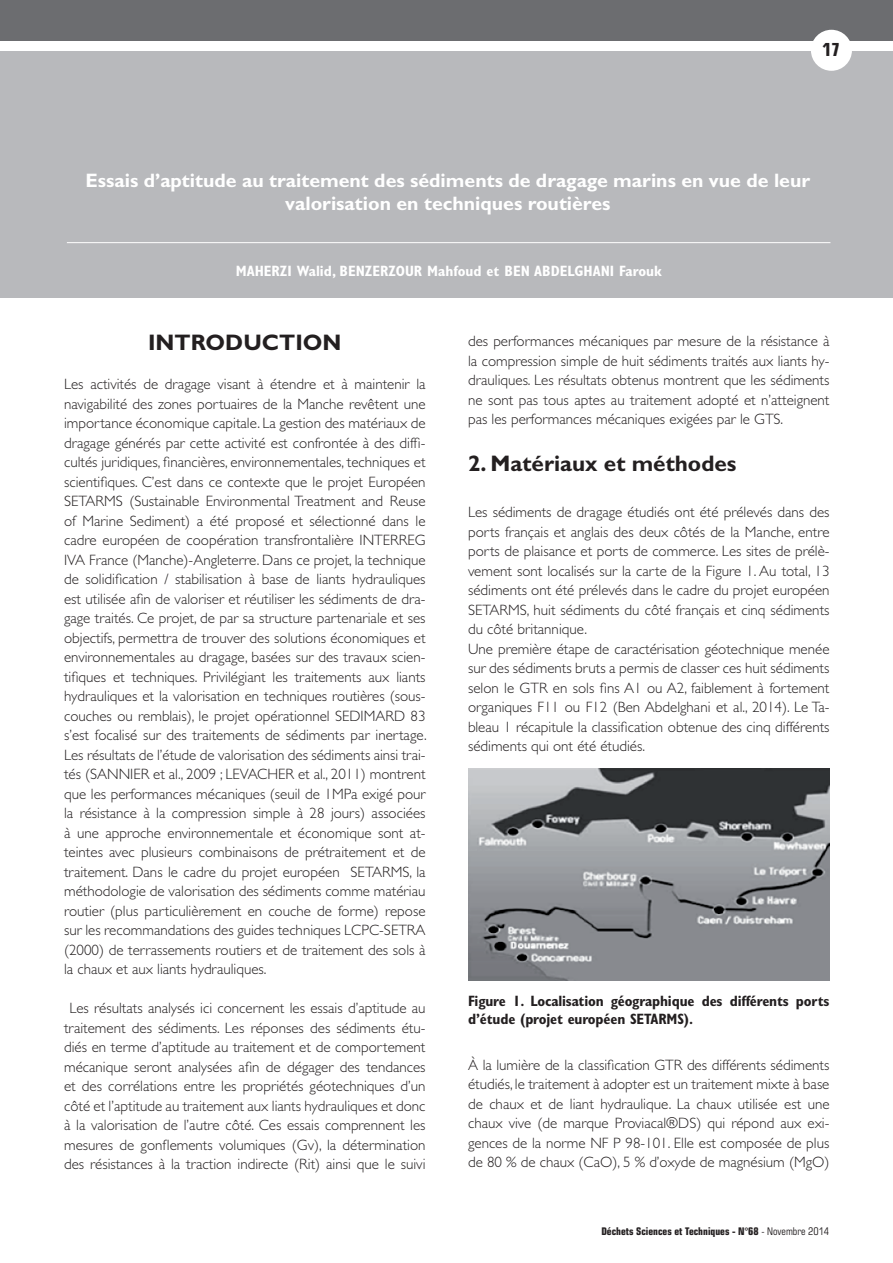
<style>
.page{position:relative;width:893px;height:1263px;background:#fff}
.page>*{position:absolute;margin:0;border:0;box-sizing:border-box;transform-origin:0 0}
.t1{font:700 22.5px "Gill Sans";color:#231f20}
.t2{font:700 19.5px/23.4px "Gill Sans";color:#fff;text-align:center}
.t3{font:700 condensed 18px "Square 721 BT";color:#231f20}
.t4{font:300 15px/19.5px "Gill Sans";color:#231f20;text-align:justify}
.t5{font:700 condensed 15px "Gill Sans";color:#fff}
.t6{font:700 condensed 15px/18px "Gill Sans";letter-spacing:-.01em;color:#231f20}
.t7{font:700 condensed 10.5px "Square 721 BT";color:#231f20}
.s1{font-weight:400}
</style>
<div class="page">
<div style="left:0;top:0;width:893px;height:40px;background:#6c6d70"></div>
<div style="left:0;top:51px;width:893px;height:246px;background:#b8b9bc"></div>
<div style="left:811px;top:30px;width:41px;height:41px;background:#fff;border-radius:50%"></div>
<img style="left:468px;top:769px;width:361px;height:211px">
<hr style="left:67px;top:242px;width:763px;height:1px;background:#fff">
<p class="t3" style="left:822px;top:39px;width:19px">17</p>
<h2 class="t2" style="left:85px;top:169px;width:726px">Essais d’aptitude au traitement des sédiments de dragage marins en vue de leur valorisation en techniques routières</h2>
<p class="t5" style="left:125px;top:262px;width:649px">El maguiri Abdelhakim, Idrissi Laila, Abouri Meriem, Souabi Salah, Taleb Abdeslam, Youbi Redouan</p>
<p class="t5" style="left:236px;top:262px;width:428px">MAHERZI Walid, BENZERZOUR Mahfoud et BEN ABDELGHANI Farouk</p>
<h1 class="t1" style="left:148px;top:329px;width:61px">Introduc</h1>
<h1 class="t1" style="left:279px;top:329px;width:32px">tion</h1>
<p class="t4" style="left:64px;top:374px;width:364px">Les activités de dragage visant à étendre et à maintenir la navigabilité des zones portuaires de la Manche revêtent une importance économique capitale. La gestion des matériaux de dragage générés par cette activité est confrontée à des diffi&shy;cultés juridiques, financières, environnementales, techniques et scientifiques. C’est dans ce contexte que le projet Européen SETARMS (Sustainable Environmental Treatment and Reuse of Marine Sediment) a été proposé et sélectionné dans le cadre européen de coopération transfrontalière INTERREG IVA France (Manche)-Angleterre. Dans ce projet, la technique de solidification / stabilisation à base de liants hydrauliques est utilisée afin de valoriser et réutiliser les sédiments de dra&shy;gage traités. Ce projet, de par sa structure partenariale et ses objectifs, permettra de trouver des solutions économiques et environnementales au dragage, basées sur des travaux scien&shy;tifiques et techniques. Privilégiant les traitements aux liants hydrauliques et la valorisation en techniques routières (sous&shy;couches ou remblais), le projet opérationnel SEDIMARD 83 s’est focalisé sur des traitements de sédiments par inertage.<br>Les résultats de l’étude de valorisation des sédiments ainsi trai&shy;tés (SANNIER et al., 2009 ; LEVACHER et al., 2011) montrent que les performances mécaniques (seuil de 1MPa exigé pour la résistance à la compression simple à 28 jours) associées à une approche environnementale et économique sont at&shy;teintes avec plusieurs combinaisons de prétraitement et de traitement. Dans le cadre du projet européen SETARMS, la méthodologie de valorisation des sédiments comme matériau routier (plus particulièrement en couche de forme) repose sur les recommandations des guides techniques LCPC-SETRA (2000) de terrassements routiers et de traitement des sols à la chaux et aux liants hydrauliques.</p>
<p class="t4" style="left:64px;top:998px;width:363px;text-align:center">Les résultats analysés ici concernent les essais d’aptitude au traitement des sédiments. Les réponses des sédiments étu&shy;diés en terme d’aptitude au traitement et de comportement mécanique seront analysées afin de dégager des tendances et des corrélations entre les propriétés géotechniques d’un côté et l’aptitude au traitement aux liants hydrauliques et donc à la valorisation de l’autre côté. Ces essais comprennent les mesures de gonflements volumiques (Gv), la détermination des résistances à la traction indirecte (Rit) ainsi que le suivi</p>
<p class="t4" style="left:468px;top:332px;width:363px">des performances mécaniques par mesure de la résistance à la compression simple de huit sédiments traités aux liants hy&shy;drauliques. Les résultats obtenus montrent que les sédiments ne sont pas tous aptes au traitement adopté et n’atteignent pas les performances mécaniques exigées par le GTS.</p>
<h1 class="t1" style="left:468px;top:450px;width:270px">2. Matériaux et méthodes</h1>
<p class="t4" style="left:468px;top:503px;width:363px;text-align:left">Les sédiments de dragage étudiés ont été prélevés dans des ports français et anglais des deux côtés de la Manche, entre ports de plaisance et ports de commerce. Les sites de prélè&shy;vement sont localisés sur la carte de la Figure 1. Au total, 13 sédiments ont été prélevés dans le cadre du projet européen SETARMS, huit sédiments du côté français et cinq sédiments du côté britannique.<br>Une première étape de caractérisation géotechnique menée sur des sédiments bruts a permis de classer ces huit sédiments selon le GTR en sols fins A1 ou A2, faiblement à fortement organiques F11 ou F12 (Ben Abdelghani et al., 2014). Le Ta&shy;bleau 1 récapitule la classification obtenue des cinq différents sédiments qui ont été étudiés.</p>
<p class="t6" style="left:468px;top:992px;width:363px">Figure 1. Localisation géographique des différents ports d’étude (projet européen SETARMS).</p>
<p class="t4" style="left:468px;top:1055px;width:363px">À la lumière de la classification GTR des différents sédiments étudiés, le traitement à adopter est un traitement mixte à base de chaux et de liant hydraulique. La chaux utilisée est une chaux vive (de marque Proviacal®DS) qui répond aux exi&shy;gences de la norme NF P 98-101. Elle est composée de plus de 80 % de chaux (CaO), 5 % d’oxyde de magnésium (MgO)</p>
<p class="t7" style="left:601px;top:1225px;width:229px">Déchets Sciences et Techniques - N°68 <span class="s1">- Novembre 2014</span></p>
</div>
